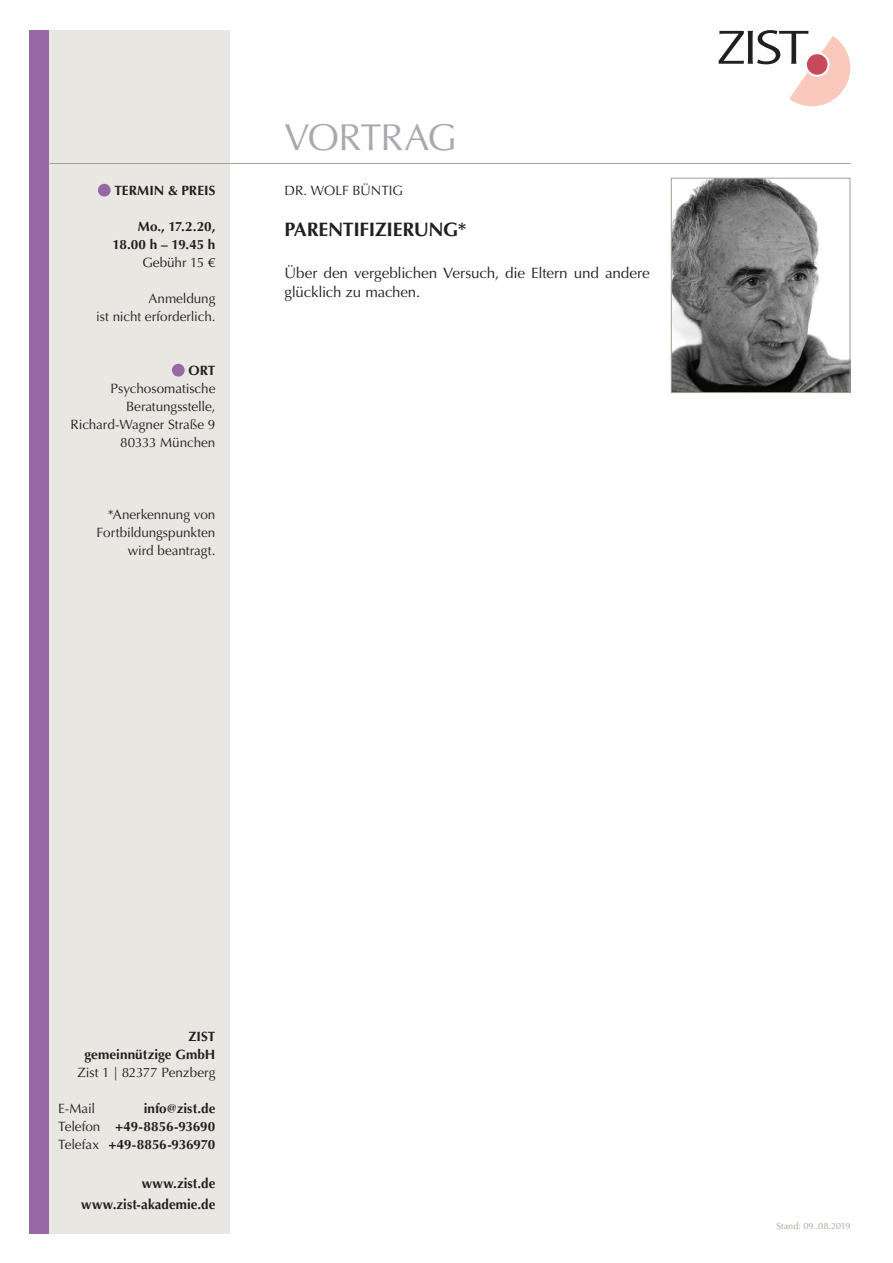
<style>
.page{position:relative;width:893px;height:1263px;background:#fff}
.page>*{position:absolute;margin:0;border:0;box-sizing:border-box;transform-origin:0 0}
.Titel_groß{font:37.5px "Optima LT";letter-spacing:-.02em;color:#a8a9ad}
.Titel{font:700 19.5px "Optima LT";letter-spacing:-.015em;color:#231f20}
.copy{font:15px/19.5px "Optima LT";letter-spacing:-.01em;color:#231f20}
.copy-2{font:700 13.95px "Optima LT";letter-spacing:.01em;color:#231f20;scale:.96 1}
.Datum___Preise_recht{font:13.5px "Optima LT";letter-spacing:-.005em;color:#231f20}
.copy-3{font:700 13.5px "Optima LT";color:#231f20}
.copy-4{font:13.5px "Optima LT";letter-spacing:-.01em;color:#231f20}
.Kursberschreibung{font:13.5px "Optima LT";letter-spacing:-.01em;color:#231f20}
.Datum___Preise_recht-2{font:700 13.5px "Optima LT";color:#231f20}
.t1{font:9px "Optima LT";letter-spacing:.01em;color:#a3a08c}
.s1{font-weight:400}
</style>
<div class="page">
<div style="left:30px;top:30px;width:200px;height:1203px;background:#e9e7e2"></div>
<hr style="left:50px;top:163px;width:800px;height:1px;background:#a3a08c">
<div style="left:30px;top:30px;width:19px;height:1203px;background:#9967a5"></div>
<div style="left:98px;top:184px;width:13px;height:13px;background:#9967a5;border-radius:50%"></div>
<div style="left:172px;top:364px;width:13px;height:13px;background:#9967a5;border-radius:50%"></div>
<svg style="left:719px;top:30px;width:131px;height:76px"></svg>
<img style="left:673px;top:180px;width:175px;height:211px">
<div style="left:671px;top:178px;width:179px;height:215px;border:1px solid #a3a08c"></div>
<p class="copy-3" style="left:114px;top:183px;width:103px">TERMIN &amp; PREIS</p>
<p class="copy-3" style="left:138px;top:219px;width:79px">Mo., 17.2.20,</p>
<p class="copy-3" style="left:113px;top:237px;width:104px">18.00 h – 19.45 h</p>
<p class="Datum___Preise_recht" style="left:142px;top:255px;width:75px">Gebühr 15 €</p>
<p class="Datum___Preise_recht" style="left:149px;top:291px;width:68px">Anmeldung</p>
<p class="Datum___Preise_recht" style="left:96px;top:309px;width:121px">ist nicht erforderlich.</p>
<p class="Datum___Preise_recht-2" style="left:188px;top:363px;width:29px">ORT</p>
<p class="Datum___Preise_recht" style="left:111px;top:381px;width:106px">Psychosomatische</p>
<p class="Datum___Preise_recht" style="left:126px;top:399px;width:91px">Beratungsstelle,</p>
<p class="Datum___Preise_recht" style="left:71px;top:417px;width:146px">Richard-Wagner Straße 9</p>
<p class="Datum___Preise_recht" style="left:120px;top:435px;width:97px">80333 München</p>
<p class="Datum___Preise_recht" style="left:108px;top:507px;width:109px">*Anerkennung von</p>
<p class="Datum___Preise_recht" style="left:97px;top:525px;width:120px">Fortbildungspunkten</p>
<p class="Datum___Preise_recht" style="left:128px;top:543px;width:89px">wird beantragt.</p>
<p class="Titel_groß" style="left:285px;top:115px;width:173px">VORTRAG</p>
<p class="Kursberschreibung" style="left:285px;top:183px;width:120px">DR. WOLF BÜNTIG</p>
<p class="Titel" style="left:285px;top:218px;width:183px">PARENTIFIZIERUNG*</p>
<p class="copy" style="left:285px;top:263px;width:367px">Über den vergeblichen Versuch, die Eltern und andere glücklich zu machen.</p>
<p class="copy-3" style="left:189px;top:1029px;width:28px">ZIST</p>
<p class="copy-3" style="left:84px;top:1047px;width:133px">gemeinnützige GmbH</p>
<p class="copy-4" style="left:78px;top:1065px;width:139px">Zist 1 | 82377 Penzberg</p>
<p class="copy-4" style="left:58px;top:1101px;width:39px">E-Mail</p>
<p class="copy-3" style="left:144px;top:1101px;width:73px">info@zist.de</p>
<p class="copy-3" style="left:58px;top:1119px;width:159px"><span class="s1">Telefon</span> +49-8856-93690</p>
<p class="copy-3" style="left:58px;top:1137px;width:159px"><span class="s1">Telefax</span> +49-8856-936970</p>
<p class="copy-2" style="left:142px;top:1175px;width:78px">www.zist.de</p>
<p class="copy-2" style="left:81px;top:1196px;width:141px">www.zist-akademie.de</p>
<p class="t1" style="left:776px;top:1221px;width:76px">Stand: 09..08.2019</p>
</div>
